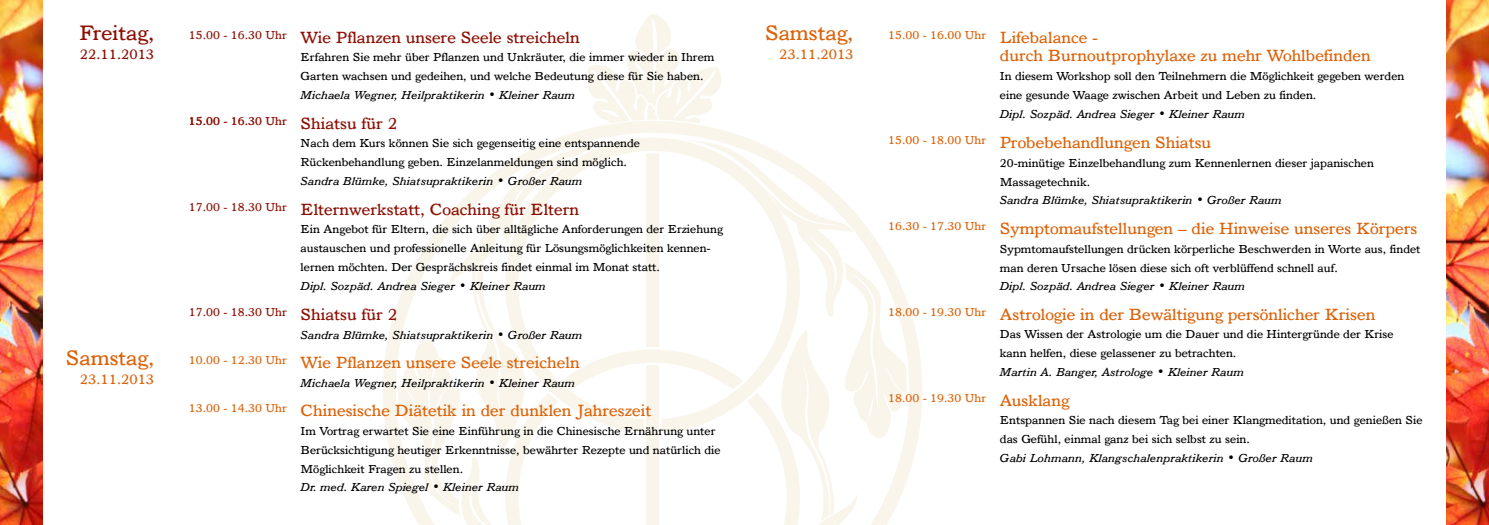
<style>
.page{position:relative;width:1489px;height:525px;background:#fff}
.page>*{position:absolute;margin:0;border:0;box-sizing:border-box;transform-origin:0 0}
.t1{font:22.5px "Bookman BT";color:#dc630a}
.t2{font:22.5px "Bookman BT";color:#8d0f04}
.t3{font:17.5px/18.8px "Bookman BT";color:#dc630a}
.t4{font:17.5px "Bookman BT";color:#8d0f04}
.t5{font:15px "Bookman BT";color:#dc630a}
.t6{font:15px "Bookman BT";color:#8d0f04}
.t7{font:12.5px/18.8px "Bookman BT";color:#000}
.t8{font:italic 12.5px "Bookman BT";color:#000}
.t9{font:12.5px "Bookman BT";color:#dc630a}
.t10{font:12.5px "Bookman BT";color:#8d0f04}
</style>
<div class="page">
<svg style="left:383px;top:14px;width:539px;height:510px"></svg>
<img style="left:1446px;top:0;width:42px;height:524px">
<img style="left:0;top:0;width:43px;height:524px">
<h1 class="t2" style="left:79px;top:19px;width:77px">Freitag,</h1>
<p class="t6" style="left:80px;top:45px;width:76px">22.11.2013</p>
<h1 class="t1" style="left:66px;top:344px;width:90px">Samstag,</h1>
<p class="t5" style="left:80px;top:369px;width:76px">23.11.2013</p>
<p class="t10" style="left:189px;top:27px;width:100px">15.00 - 16.30 Uhr</p>
<p class="t10" style="left:189px;top:113px;width:100px">15.00 - 16.30 Uhr</p>
<p class="t10" style="left:189px;top:199px;width:100px">17.00 - 18.30 Uhr</p>
<p class="t10" style="left:189px;top:304px;width:100px">17.00 - 18.30 Uhr</p>
<p class="t9" style="left:189px;top:352px;width:100px">10.00 - 12.30 Uhr</p>
<p class="t9" style="left:189px;top:400px;width:100px">13.00 - 14.30 Uhr</p>
<h2 class="t4" style="left:300px;top:26px;width:280px">Wie Pflanzen unsere Seele streicheln</h2>
<p class="t7" style="left:300px;top:47px;width:415px">Erfahren Sie mehr über Pflanzen und Unkräuter, die immer wieder in Ihrem<br>Garten wachsen und gedeihen, und welche Bedeutung diese für Sie haben.</p>
<p class="t8" style="left:300px;top:87px;width:276px">Michaela Wegner, Heilpraktikerin • Kleiner Raum</p>
<h2 class="t4" style="left:300px;top:112px;width:98px">Shiatsu für 2</h2>
<p class="t7" style="left:300px;top:133px;width:341px">Nach dem Kurs können Sie sich gegenseitig eine entspannende<br>Rückenbehandlung geben. Einzelanmeldungen sind möglich.</p>
<p class="t8" style="left:300px;top:173px;width:284px">Sandra Blümke, Shiatsupraktikerin • Großer Raum</p>
<h2 class="t4" style="left:300px;top:198px;width:280px">Elternwerkstatt, Coaching für Eltern</h2>
<p class="t7" style="left:300px;top:219px;width:424px">Ein Angebot für Eltern, die sich über alltägliche Anforderungen der Erziehung austauschen und professionelle Anleitung für Lösungsmöglichkeiten kennen&shy;lernen möchten. Der Gesprächskreis findet einmal im Monat statt.</p>
<p class="t8" style="left:300px;top:278px;width:247px">Dipl. Sozpäd. Andrea Sieger • Kleiner Raum</p>
<h2 class="t4" style="left:300px;top:303px;width:98px">Shiatsu für 2</h2>
<p class="t8" style="left:300px;top:327px;width:284px">Sandra Blümke, Shiatsupraktikerin • Großer Raum</p>
<h2 class="t3" style="left:300px;top:352px;width:280px">Wie Pflanzen unsere Seele streicheln</h2>
<p class="t8" style="left:300px;top:375px;width:276px">Michaela Wegner, Heilpraktikerin • Kleiner Raum</p>
<h2 class="t3" style="left:300px;top:400px;width:352px">Chinesische Diätetik in der dunklen Jahreszeit</h2>
<p class="t7" style="left:300px;top:421px;width:421px">Im Vortrag erwartet Sie eine Einführung in die Chinesische Ernährung unter<br>Berücksichtigung heutiger Erkenntnisse, bewährter Rezepte und natürlich die<br>Möglichkeit Fragen zu stellen.</p>
<p class="t8" style="left:300px;top:479px;width:220px">Dr. med. Karen Spiegel • Kleiner Raum</p>
<h1 class="t1" style="left:765px;top:19px;width:90px">Samstag,</h1>
<p class="t5" style="left:779px;top:45px;width:76px">23.11.2013</p>
<p class="t9" style="left:888px;top:27px;width:100px">15.00 - 16.00 Uhr</p>
<h2 class="t3" style="left:999px;top:27px;width:372px">Lifebalance -<br>durch Burnoutprophylaxe zu mehr Wohlbefinden</h2>
<p class="t7" style="left:999px;top:66px;width:406px">In diesem Workshop soll den Teilnehmern die Möglichkeit gegeben werden eine gesunde Waage zwischen Arbeit und Leben zu finden.</p>
<p class="t8" style="left:999px;top:106px;width:247px">Dipl. Sozpäd. Andrea Sieger • Kleiner Raum</p>
<p class="t9" style="left:888px;top:132px;width:100px">15.00 - 18.00 Uhr</p>
<h2 class="t3" style="left:999px;top:132px;width:213px">Probebehandlungen Shiatsu</h2>
<p class="t7" style="left:999px;top:153px;width:375px">20-minütige Einzelbehandlung zum Kennenlernen dieser japanischen<br>Massagetechnik.</p>
<p class="t8" style="left:999px;top:193px;width:284px">Sandra Blümke, Shiatsupraktikerin • Großer Raum</p>
<p class="t9" style="left:888px;top:218px;width:100px">16.30 - 17.30 Uhr</p>
<h2 class="t3" style="left:999px;top:218px;width:419px">Symptomaufstellungen – die Hinweise unseres Körpers</h2>
<p class="t7" style="left:999px;top:239px;width:422px">Sypmtomaufstellungen drücken körperliche Beschwerden in Worte aus, findet man deren Ursache lösen diese sich oft verblüffend schnell auf.</p>
<p class="t8" style="left:999px;top:278px;width:247px">Dipl. Sozpäd. Andrea Sieger • Kleiner Raum</p>
<p class="t9" style="left:888px;top:304px;width:100px">18.00 - 19.30 Uhr</p>
<h2 class="t3" style="left:999px;top:304px;width:377px">Astrologie in der Bewältigung persönlicher Krisen</h2>
<p class="t7" style="left:999px;top:324px;width:395px">Das Wissen der Astrologie um die Dauer und die Hintergründe der Krise kann helfen, diese gelassener zu betrachten.</p>
<p class="t8" style="left:999px;top:364px;width:246px">Martin A. Banger, Astrologe • Kleiner Raum</p>
<p class="t9" style="left:888px;top:390px;width:100px">18.00 - 19.30 Uhr</p>
<h2 class="t3" style="left:999px;top:390px;width:71px">Ausklang</h2>
<p class="t7" style="left:999px;top:410px;width:424px">Entspannen Sie nach diesem Tag bei einer Klangmeditation, und genießen Sie das Gefühl, einmal ganz bei sich selbst zu sein.</p>
<p class="t8" style="left:999px;top:450px;width:315px">Gabi Lohmann, Klangschalenpraktikerin • Großer Raum</p>
</div>
